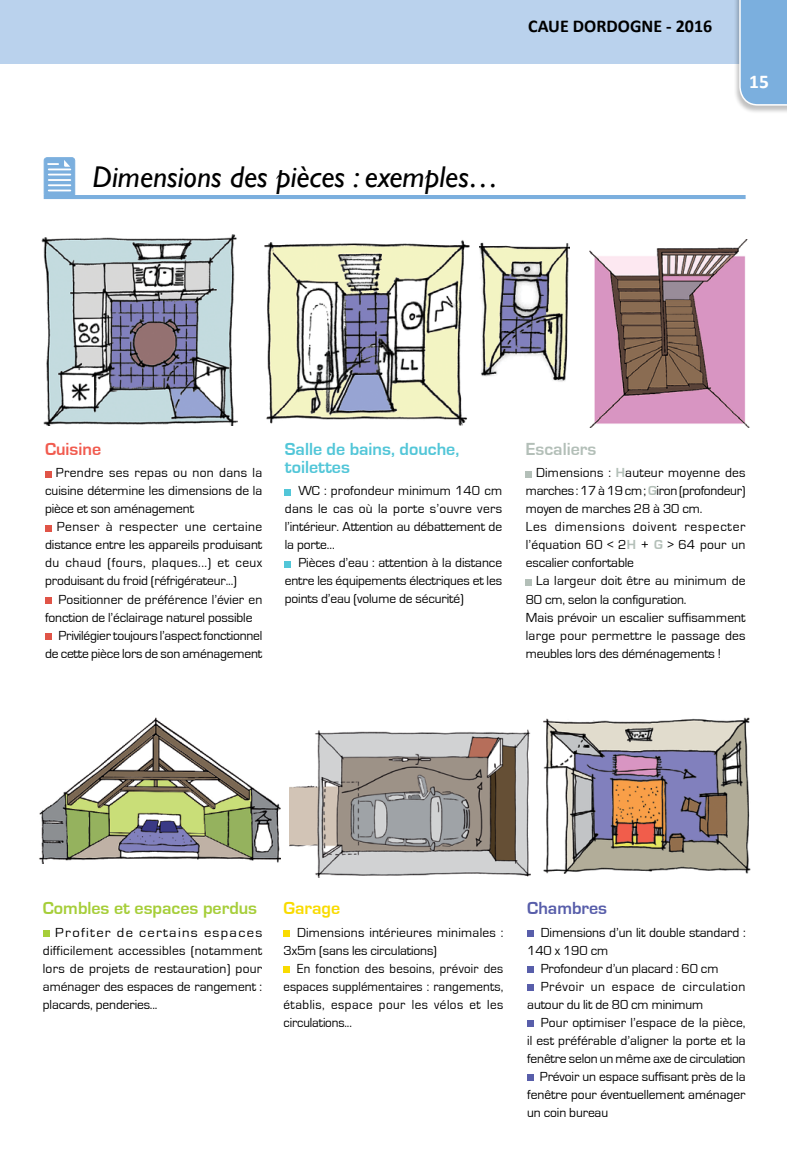
<style>
.page{position:relative;width:787px;height:1149px;background:#fff}
.page>*{position:absolute;margin:0;border:0;box-sizing:border-box;transform-origin:0 0}
.t1{font:italic 30px "Gill Sans";color:#000}
.t2{font:700 19.5px "Calibri";color:#fff}
.t3{font:700 18px/18px "Eurostile";color:#52c6d8}
.t4{font:700 18px "Eurostile";color:#a6ce39}
.t5{font:700 18px "Calibri";color:#000}
.t6{font:700 18px "Eurostile";color:#b3bfb8}
.t7{font:700 18px "Eurostile";color:#585eaa}
.t8{font:700 18px "Eurostile";color:#f15b4f}
.t9{font:700 18px "Eurostile";color:#f9db00}
.t10{font:13.5px/18px "Eurostile";letter-spacing:-.005em;color:#000;text-align:justify}
.t11{font:13.5px/18px "Eurostile";letter-spacing:.015em;color:#000}
.t12{font:13.5px/18px "Eurostile";letter-spacing:-.005em;color:#000;text-align:justify;scale:1.08 1}
.t13{font:13.5px/18px "Eurostile";letter-spacing:-.005em;color:#000;text-align:justify;scale:.95 1}
.t14{font:13.5px "Eurostile";letter-spacing:.04em;color:#000}
.s1{font-weight:700;color:#b3bfb8}
</style>
<div class="page">
<div style="left:0;top:0;width:787px;height:64px;background:#bad2ed"></div>
<svg style="left:44px;top:158px;width:31px;height:39px"></svg>
<div style="left:44px;top:157px;width:31px;height:40px;border:1px solid #7bafde;border-radius:3px"></div>
<svg style="left:48px;top:163px;width:10px;height:2px"></svg>
<hr style="left:49px;top:168px;width:21px;height:2px;background:#fff">
<svg style="left:49px;top:174px;width:21px;height:1px"></svg>
<hr style="left:49px;top:179px;width:21px;height:2px;background:#fff">
<hr style="left:49px;top:184px;width:21px;height:2px;background:#fff">
<hr style="left:49px;top:189px;width:21px;height:2px;background:#fff">
<svg style="left:64px;top:160px;width:6px;height:7px"></svg>
<hr style="left:44px;top:195px;width:701px;height:4px;background:#7bafde">
<img style="left:543px;top:717px;width:208px;height:156px">
<img style="left:264px;top:240px;width:206px;height:186px">
<img style="left:479px;top:242px;width:91px;height:140px">
<img style="left:41px;top:235px;width:197px;height:190px">
<img style="left:589px;top:239px;width:161px;height:188px">
<svg style="left:527px;top:930px;width:6px;height:6px"></svg>
<svg style="left:527px;top:966px;width:6px;height:6px"></svg>
<svg style="left:527px;top:984px;width:6px;height:6px"></svg>
<svg style="left:527px;top:1020px;width:6px;height:6px"></svg>
<svg style="left:527px;top:1074px;width:6px;height:6px"></svg>
<svg style="left:45px;top:471px;width:6px;height:6px"></svg>
<svg style="left:45px;top:525px;width:6px;height:6px"></svg>
<svg style="left:45px;top:597px;width:6px;height:6px"></svg>
<svg style="left:45px;top:633px;width:6px;height:6px"></svg>
<svg style="left:285px;top:489px;width:6px;height:6px"></svg>
<svg style="left:285px;top:561px;width:6px;height:6px"></svg>
<svg style="left:526px;top:471px;width:6px;height:6px"></svg>
<svg style="left:526px;top:579px;width:6px;height:6px"></svg>
<img style="left:289px;top:729px;width:242px;height:148px">
<img style="left:39px;top:717px;width:241px;height:146px">
<div style="left:283px;top:930px;width:7px;height:6px;background:#f9db00"></div>
<div style="left:283px;top:966px;width:7px;height:6px;background:#f9db00"></div>
<svg style="left:43px;top:930px;width:6px;height:6px"></svg>
<div style="left:734px;top:0;width:53px;height:114px;background:#000;opacity:.25"></div>
<svg style="left:738px;top:0;width:49px;height:106px;background:#83b3de"></svg>
<h3 class="t5" style="left:528px;top:14px;width:186px">CAUE DORDOGNE - 2016</h3>
<h1 class="t1" style="left:93px;top:159px;width:408px">Dimensions des pièces : exemples…</h1>
<h2 class="t2" style="left:749px;top:69px;width:21px">15</h2>
<h3 class="t8" style="left:45px;top:438px;width:58px">Cuisine</h3>
<p class="t10" style="left:45px;top:464px;width:219px;text-indent:11px">prendre ses repas ou non dans la cuisine détermine les dimensions de la pièce et son aménagement</p>
<p class="t10" style="left:45px;top:518px;width:219px;text-indent:12px">penser à respecter une certaine distance entre les appareils produisant du chaud (fours, plaques...) et ceux produisant du froid (réfrigérateur...)</p>
<p class="t10" style="left:59px;top:590px;width:205px">positionner de préférence l’évier en</p>
<p class="t10" style="left:45px;top:608px;width:209px">fonction de l’éclairage naturel possible</p>
<p class="t10" style="left:59px;top:626px;width:205px">privilégier toujours l’aspect fonctionnel</p>
<p class="t10" style="left:45px;top:644px;width:219px">de cette pièce lors de son aménagement</p>
<h3 class="t3" style="left:285px;top:440px;width:176px">Salle de bains, douche, toilettes</h3>
<p class="t10" style="left:285px;top:482px;width:219px;text-indent:14px">WC : profondeur minimum 140 cm dans le cas où la porte s’ouvre vers l’intérieur. Attention au débattement de la porte…</p>
<p class="t10" style="left:285px;top:554px;width:219px;text-indent:14px">pièces d’eau : attention à la distance entre les équipements électriques et les points d’eau (volume de sécurité)</p>
<h3 class="t6" style="left:526px;top:438px;width:72px">Escaliers</h3>
<p class="t11" style="left:526px;top:464px;width:221px;text-indent:10px">dimensions : <span class="s1">H</span>auteur moyenne des marches : 17 à 19 cm ; <span class="s1">G</span>iron (profondeur) moyen de marches 28 à 30 cm.<br>Les dimensions doivent respecter l’équation 60 &lt; 2<span class="s1">H</span> + <span class="s1">G</span> &gt; 64 pour un escalier confortable</p>
<p class="t10" style="left:526px;top:572px;width:221px;text-align:left;text-indent:10px">la largeur doit être au minimum de 80 cm, selon la configuration.<br>Mais prévoir un escalier suffisamment large pour permettre le passage des meubles lors des déménagements !</p>
<h3 class="t4" style="left:43px;top:898px;width:216px">Combles et espaces perdus</h3>
<p class="t12" style="left:43px;top:923px;width:205px;text-indent:12px">profiter de certains espaces difficilement accessibles (notamment lors de projets de restauration) pour aménager des espaces de rangement : placards, penderies...</p>
<h3 class="t9" style="left:283px;top:898px;width:58px">Garage</h3>
<p class="t11" style="left:283px;top:923px;width:221px;text-indent:14px">dimensions intérieures minimales :<br>3x5m (sans les circulations)</p>
<p class="t13" style="left:283px;top:959px;width:233px;text-indent:14px">en fonction des besoins, prévoir des espaces supplémentaires : rangements, établis, espace pour les vélos et les circulations...</p>
<h3 class="t7" style="left:527px;top:898px;width:81px">Chambres</h3>
<p class="t10" style="left:540px;top:923px;width:206px">dimensions d’un lit double standard :</p>
<p class="t10" style="left:527px;top:941px;width:82px">140 x 190 cm</p>
<p class="t10" style="left:540px;top:959px;width:179px">profondeur d’un placard : 60 cm</p>
<p class="t14" style="left:540px;top:978px;width:206px">prévoir un espace de circulation</p>
<p class="t10" style="left:527px;top:995px;width:177px">autour du lit de 80 cm minimum</p>
<p class="t10" style="left:540px;top:1013px;width:206px">pour optimiser l’espace de la pièce,</p>
<p class="t10" style="left:527px;top:1031px;width:220px">il est préférable d’aligner la porte et la</p>
<p class="t10" style="left:527px;top:1049px;width:220px">fenêtre selon un même axe de circulation</p>
<p class="t10" style="left:540px;top:1067px;width:207px">prévoir un espace suffisant près de la</p>
<p class="t10" style="left:527px;top:1085px;width:220px">fenêtre pour éventuellement aménager</p>
<p class="t10" style="left:527px;top:1103px;width:82px">un coin bureau</p>
</div>
